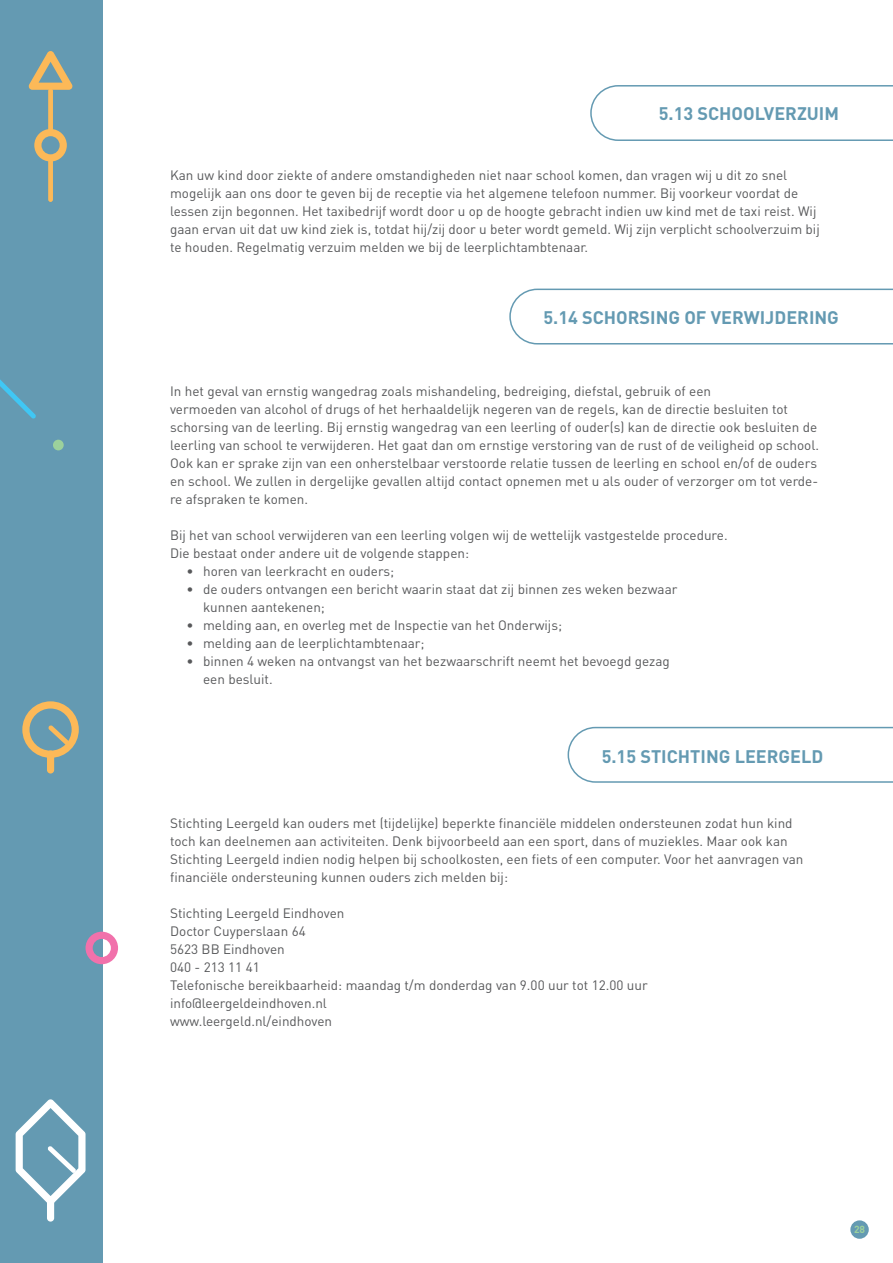
<style>
.page{position:relative;width:893px;height:1263px;background:#fff}
.page>*{position:absolute;margin:0;border:0;box-sizing:border-box;transform-origin:0 0}
.t1{font:700 18px "DIN";color:#649ab2}
.t2{font:13.5px/18px "DIN";color:#57585a}
.t3{font:700 10.2px "DIN";color:#9cd19c}
</style>
<div class="page">
<div style="left:0;top:0;width:103px;height:1263px;background:#649ab2"></div>
<svg style="left:590px;top:85px;width:303px;height:56px"></svg>
<svg style="left:509px;top:288px;width:384px;height:57px"></svg>
<svg style="left:567px;top:726px;width:326px;height:57px"></svg>
<div style="left:48px;top:156px;width:5px;height:46px;background:#fcb958;border-radius:2px"></div>
<svg style="left:34px;top:129px;width:33px;height:33px"></svg>
<div style="left:47px;top:750px;width:7px;height:23px;background:#fcb958;border-radius:4px"></div>
<svg style="left:22px;top:701px;width:57px;height:57px"></svg>
<div style="left:48px;top:88px;width:5px;height:47px;background:#fcb958;border-radius:2px"></div>
<svg style="left:29px;top:51px;width:43px;height:39px"></svg>
<svg style="left:86px;top:932px;width:32px;height:32px"></svg>
<svg style="left:0;top:379px;width:36px;height:39px"></svg>
<div style="left:53px;top:440px;width:11px;height:10px;background:#9cd19c;border-radius:50%"></div>
<div style="left:47px;top:1197px;width:7px;height:24px;background:#fff;border-radius:4px"></div>
<svg style="left:16px;top:1099px;width:70px;height:106px"></svg>
<div style="left:850px;top:1220px;width:19px;height:19px;background:#649ab2;border-radius:50%"></div>
<h1 class="t1" style="left:659px;top:102px;width:182px">5.13 SCHOOLVERZUIM</h1>
<p class="t2" style="left:170px;top:166px;width:651px">Kan uw kind door ziekte of andere omstandigheden niet naar school komen, dan vragen wij u dit zo snel mogelijk aan ons door te geven bij de receptie via het algemene telefoon nummer. Bij voorkeur voordat de lessen zijn begonnen. Het taxibedrijf wordt door u op de hoogte gebracht indien uw kind met de taxi reist. Wij gaan ervan uit dat uw kind ziek is, totdat hij/zij door u beter wordt gemeld. Wij zijn verplicht schoolverzuim bij te houden. Regelmatig verzuim melden we bij de leerplichtambtenaar.</p>
<h1 class="t1" style="left:543px;top:306px;width:297px">5.14 SCHORSING OF VERWIJDERING</h1>
<p class="t2" style="left:170px;top:382px;width:650px">In het geval van ernstig wangedrag zoals mishandeling, bedreiging, diefstal, gebruik of een<br>vermoeden van alcohol of drugs of het herhaaldelijk negeren van de regels, kan de directie besluiten tot schorsing van de leerling. Bij ernstig wangedrag van een leerling of ouder(s) kan de directie ook besluiten de leerling van school te verwijderen. Het gaat dan om ernstige verstoring van de rust of de veiligheid op school.<br>Ook kan er sprake zijn van een onherstelbaar verstoorde relatie tussen de leerling en school en/of de ouders en school. We zullen in dergelijke gevallen altijd contact opnemen met u als ouder of verzorger om tot verde&shy;re afspraken te komen.</p>
<p class="t2" style="left:170px;top:526px;width:559px">Bij het van school verwijderen van een leerling volgen wij de wettelijk vastgestelde procedure.<br>Die bestaat onder andere uit de volgende stappen:</p>
<p class="t2" style="left:187px;top:562px;width:209px">• horen van leerkracht en ouders;</p>
<p class="t2" style="left:203px;top:580px;width:476px;text-indent:-16px">• de ouders ontvangen een bericht waarin staat dat zij binnen zes weken bezwaar kunnen aantekenen;</p>
<p class="t2" style="left:187px;top:616px;width:377px">• melding aan, en overleg met de Inspectie van het Onderwijs;</p>
<p class="t2" style="left:187px;top:634px;width:239px">• melding aan de leerplichtambtenaar;</p>
<p class="t2" style="left:203px;top:652px;width:468px;text-indent:-16px">• binnen 4 weken na ontvangst van het bezwaarschrift neemt het bevoegd gezag een besluit.</p>
<h1 class="t1" style="left:602px;top:745px;width:223px">5.15 STICHTING LEERGELD</h1>
<p class="t2" style="left:170px;top:814px;width:635px">Stichting Leergeld kan ouders met (tijdelijke) beperkte financiële middelen ondersteunen zodat hun kind toch kan deelnemen aan activiteiten. Denk bijvoorbeeld aan een sport, dans of muziekles. Maar ook kan Stichting Leergeld indien nodig helpen bij schoolkosten, een fiets of een computer. Voor het aanvragen van financiële ondersteuning kunnen ouders zich melden bij:</p>
<p class="t2" style="left:170px;top:904px;width:479px">Stichting Leergeld Eindhoven<br>Doctor Cuyperslaan 64<br>5623 BB Eindhoven<br>040 - 213 11 41<br>Telefonische bereikbaarheid: maandag t/m donderdag van 9.00 uur tot 12.00 uur info@leergeldeindhoven.nl<br>www.leergeld.nl/eindhoven</p>
<p class="t3" style="left:854px;top:1223px;width:13px">28</p>
</div>
